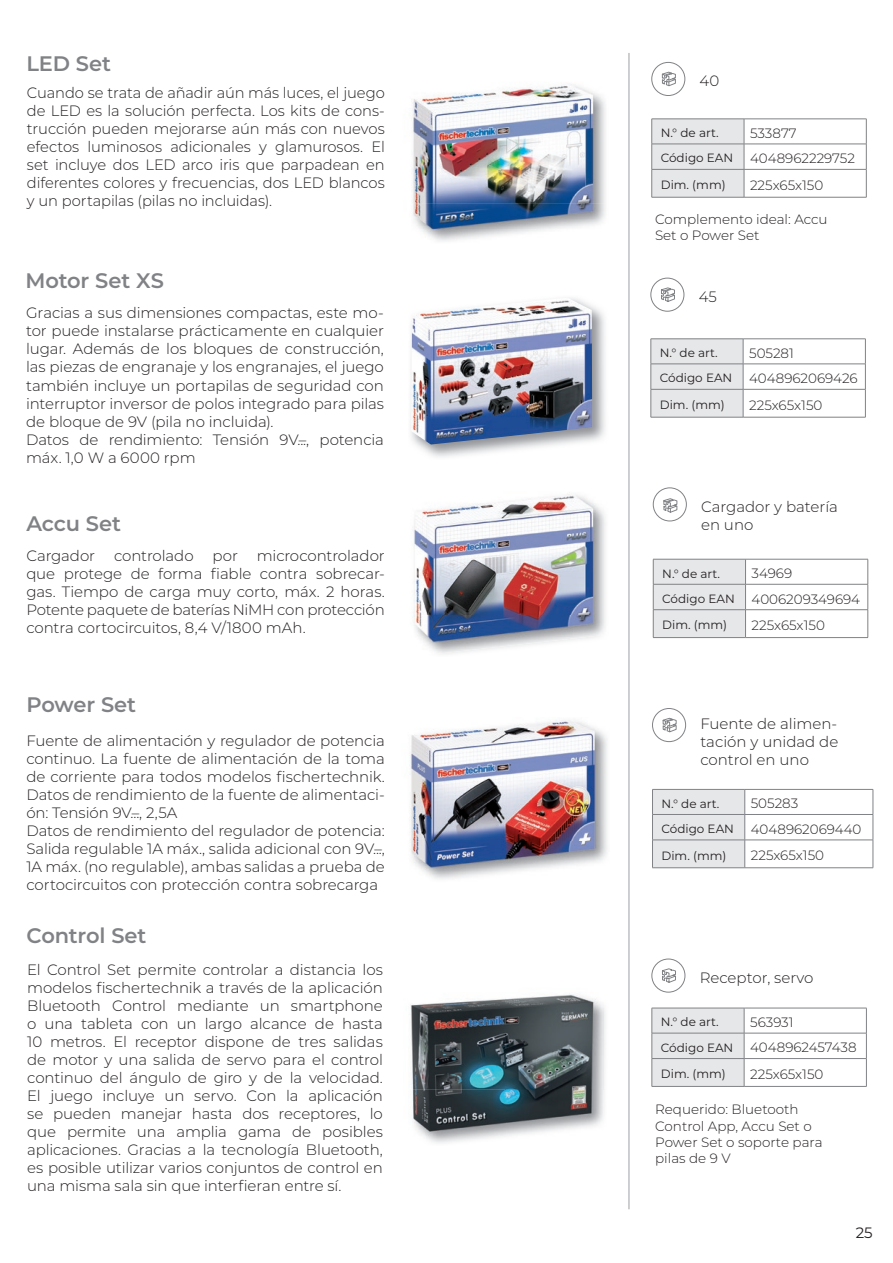
<style>
.page{position:relative;width:893px;height:1263px;background:#fff}
.page>*{position:absolute;margin:0;border:0;box-sizing:border-box;transform-origin:0 0}
.t1{font:600 21px "Montserrat";letter-spacing:-.01em;color:#808285}
.t2{font:300 15px/18px "Montserrat";letter-spacing:-.005em;color:#231f20;text-align:justify}
.t3{font:15px "Montserrat";color:#231f20}
.t4{font:300 13.5px/25.2px "Montserrat";color:#231f20}
.t5{font:12px "Montserrat";color:#231f20}
.s1{font-weight:400;font-size:12px}
</style>
<div class="page">
<img style="left:438px;top:92px;width:168px;height:149px">
<img style="left:412px;top:97px;width:26px;height:144px">
<img style="left:502px;top:84px;width:104px;height:35px">
<img style="left:426px;top:1006px;width:180px;height:137px">
<img style="left:410px;top:994px;width:193px;height:144px">
<img style="left:416px;top:306px;width:189px;height:151px">
<img style="left:411px;top:298px;width:181px;height:146px">
<img style="left:413px;top:494px;width:193px;height:160px">
<img style="left:435px;top:720px;width:172px;height:159px">
<img style="left:410px;top:732px;width:25px;height:146px">
<hr style="left:744px;top:119px;width:122px;height:1px;background:#808285">
<hr style="left:744px;top:144px;width:122px;height:1px;background:#808285">
<hr style="left:744px;top:169px;width:122px;height:1px;background:#808285">
<svg style="left:651px;top:119px;width:94px;height:78px;background:#e0e1e3"></svg>
<svg style="left:866px;top:119px;width:1px;height:78px"></svg>
<hr style="left:652px;top:197px;width:92px;height:1px;background:#808285">
<hr style="left:744px;top:197px;width:122px;height:1px;background:#808285">
<div style="left:652px;top:62px;width:33px;height:34px;border:1px solid #808285;border-radius:50%"></div>
<svg style="left:661px;top:72px;width:15px;height:14px"></svg>
<hr style="left:629px;top:53px;width:1px;height:1156px;background:#9d9fa2">
<hr style="left:743px;top:339px;width:123px;height:1px;background:#808285">
<hr style="left:743px;top:364px;width:123px;height:1px;background:#808285">
<hr style="left:743px;top:389px;width:123px;height:1px;background:#808285">
<svg style="left:651px;top:339px;width:93px;height:78px;background:#e1e2e4"></svg>
<svg style="left:865px;top:340px;width:1px;height:77px"></svg>
<hr style="left:651px;top:417px;width:92px;height:1px;background:#808285">
<hr style="left:743px;top:417px;width:123px;height:1px;background:#808285">
<div style="left:651px;top:278px;width:33px;height:33px;border:1px solid #808285;border-radius:50%"></div>
<svg style="left:661px;top:287px;width:14px;height:15px"></svg>
<hr style="left:745px;top:789px;width:128px;height:1px;background:#808285">
<hr style="left:745px;top:814px;width:128px;height:1px;background:#808285">
<hr style="left:745px;top:840px;width:128px;height:1px;background:#808285">
<svg style="left:652px;top:789px;width:93px;height:78px;background:#e0e1e3"></svg>
<svg style="left:873px;top:789px;width:1px;height:78px"></svg>
<hr style="left:652px;top:867px;width:93px;height:1px;background:#808285">
<hr style="left:745px;top:867px;width:128px;height:1px;background:#808285">
<div style="left:652px;top:708px;width:34px;height:34px;border:1px solid #808285;border-radius:50%"></div>
<svg style="left:662px;top:718px;width:15px;height:14px"></svg>
<hr style="left:745px;top:559px;width:123px;height:1px;background:#808285">
<hr style="left:745px;top:584px;width:123px;height:1px;background:#808285">
<hr style="left:745px;top:609px;width:123px;height:1px;background:#808285">
<svg style="left:653px;top:559px;width:93px;height:78px;background:#e0e1e3"></svg>
<svg style="left:867px;top:559px;width:1px;height:78px"></svg>
<hr style="left:653px;top:637px;width:92px;height:1px;background:#808285">
<hr style="left:745px;top:637px;width:123px;height:1px;background:#808285">
<div style="left:653px;top:488px;width:34px;height:33px;border:1px solid #808285;border-radius:50%"></div>
<svg style="left:663px;top:498px;width:15px;height:15px"></svg>
<hr style="left:744px;top:1008px;width:123px;height:1px;background:#808285">
<hr style="left:744px;top:1033px;width:123px;height:1px;background:#808285">
<hr style="left:744px;top:1058px;width:123px;height:1px;background:#808285">
<svg style="left:652px;top:1008px;width:93px;height:78px;background:#e1e2e4"></svg>
<svg style="left:866px;top:1008px;width:1px;height:78px"></svg>
<hr style="left:652px;top:1086px;width:92px;height:1px;background:#808285">
<hr style="left:744px;top:1086px;width:123px;height:1px;background:#808285">
<div style="left:652px;top:959px;width:33px;height:33px;border:1px solid #808285;border-radius:50%"></div>
<svg style="left:662px;top:968px;width:14px;height:15px"></svg>
<h1 class="t1" style="left:26px;top:49px;width:86px">LED Set</h1>
<p class="t2" style="left:27px;top:83px;width:359px">Cuando se trata de añadir aún más luces, el juego de LED es la solución perfecta. Los kits de cons&shy;trucción pueden mejorarse aún más con nuevos efectos luminosos adicionales y glamurosos. El set incluye dos LED arco iris que parpadean en diferentes colores y frecuencias, dos LED blancos y un portapilas (pilas no incluidas).</p>
<h1 class="t1" style="left:26px;top:266px;width:140px">Motor Set XS</h1>
<p class="t2" style="left:26px;top:304px;width:359px;text-align:left">Gracias a sus dimensiones compactas, este mo&shy;tor puede instalarse prácticamente en cualquier lugar. Además de los bloques de construcción, las piezas de engranaje y los engranajes, el juego también incluye un portapilas de seguridad con interruptor inversor de polos integrado para pilas de bloque de 9V (pila no incluida).<br>Datos de rendimiento: Tensión 9V...–, potencia máx. 1,0 W a 6000 rpm</p>
<h1 class="t1" style="left:26px;top:508px;width:96px">Accu Set</h1>
<p class="t2" style="left:26px;top:546px;width:360px;text-indent:230px">microcontrolador que protege de forma fiable contra sobrecar&shy;gas. Tiempo de carga muy corto, máx. 2 horas.<br>Potente paquete de baterías NiMH con protección contra cortocircuitos, 8,4 V/1800 mAh.</p>
<p class="t2" style="left:26px;top:546px;width:70px">Cargador</p>
<p class="t2" style="left:114px;top:546px;width:81px">controlado</p>
<p class="t2" style="left:213px;top:546px;width:27px">por</p>
<h1 class="t1" style="left:26px;top:690px;width:111px">Power Set</h1>
<p class="t2" style="left:26px;top:731px;width:360px;text-align:left">Fuente de alimentación y regulador de potencia continuo. La fuente de alimentación de la toma de corriente para todos modelos fischertechnik.<br>Datos de rendimiento de la fuente de alimentaci&shy;ón: Tensión 9V...–, 2,5A<br>Datos de rendimiento del regulador de potencia:<br>Salida regulable 1A máx., salida adicional con 9V...–, 1A máx. (no regulable), ambas salidas a prueba de cortocircuitos con protección contra sobrecarga</p>
<h1 class="t1" style="left:27px;top:920px;width:121px">Control Set</h1>
<p class="t2" style="left:27px;top:960px;width:357px">El Control Set permite controlar a distancia los modelos fischertechnik a través de la aplicación Bluetooth Control mediante un smartphone o una tableta con un largo alcance de hasta 10 metros. El receptor dispone de tres salidas de motor y una salida de servo para el control continuo del ángulo de giro y de la velocidad.<br>El juego incluye un servo. Con la aplicación se pueden manejar hasta dos receptores, lo que permite una amplia gama de posibles aplicaciones. Gracias a la tecnología Bluetooth, es posible utilizar varios conjuntos de control en una misma sala sin que interfieran entre sí.</p>
<p class="t2" style="left:700px;top:72px;width:21px">40</p>
<p class="t5" style="left:661px;top:125px;width:59px">N.° de art.</p>
<p class="t4" style="left:661px;top:120px;width:196px;text-indent:89px">533877<br><span class="s1">Código EAN</span> 4048962229752</p>
<p class="t5" style="left:661px;top:177px;width:66px">Dim. (mm)</p>
<p class="t4" style="left:750px;top:172px;width:75px">225x65x150</p>
<p class="t4" style="left:655px;top:211px;width:174px;line-height:16.2px">Complemento ideal: Accu<br>Set o Power Set</p>
<p class="t2" style="left:699px;top:287px;width:20px">45</p>
<p class="t5" style="left:660px;top:345px;width:59px">N.° de art.</p>
<p class="t4" style="left:660px;top:340px;width:199px;text-indent:89px">505281<br><span class="s1">Código EAN</span> 4048962069426</p>
<p class="t5" style="left:660px;top:397px;width:66px">Dim. (mm)</p>
<p class="t4" style="left:749px;top:392px;width:75px">225x65x150</p>
<p class="t2" style="left:701px;top:497px;width:138px">Cargador y batería en uno</p>
<p class="t5" style="left:662px;top:565px;width:59px">N.° de art.</p>
<p class="t4" style="left:662px;top:560px;width:199px;text-indent:89px">34969<br><span class="s1">Código EAN</span> 4006209349694</p>
<p class="t5" style="left:662px;top:617px;width:66px">Dim. (mm)</p>
<p class="t4" style="left:751px;top:612px;width:75px">225x65x150</p>
<p class="t2" style="left:700px;top:714px;width:139px">Fuente de alimen&shy;tación y unidad de control en uno</p>
<p class="t5" style="left:661px;top:795px;width:59px">N.° de art.</p>
<p class="t4" style="left:661px;top:791px;width:201px;text-indent:89px">505283<br><span class="s1">Código EAN</span> 4048962069440</p>
<p class="t5" style="left:661px;top:847px;width:66px">Dim. (mm)</p>
<p class="t4" style="left:751px;top:842px;width:75px">225x65x150</p>
<p class="t2" style="left:700px;top:968px;width:115px">Receptor, servo</p>
<p class="t5" style="left:661px;top:1014px;width:59px">N.° de art.</p>
<p class="t4" style="left:661px;top:1009px;width:197px;text-indent:89px">563931<br><span class="s1">Código EAN</span> 4048962457438</p>
<p class="t5" style="left:661px;top:1066px;width:66px">Dim. (mm)</p>
<p class="t4" style="left:750px;top:1061px;width:75px">225x65x150</p>
<p class="t4" style="left:655px;top:1101px;width:169px;line-height:16.2px">Requerido: Bluetooth<br>Control App, Accu Set o<br>Power Set o soporte para pilas de 9 V</p>
<p class="t3" style="left:856px;top:1222px;width:19px">25</p>
</div>
